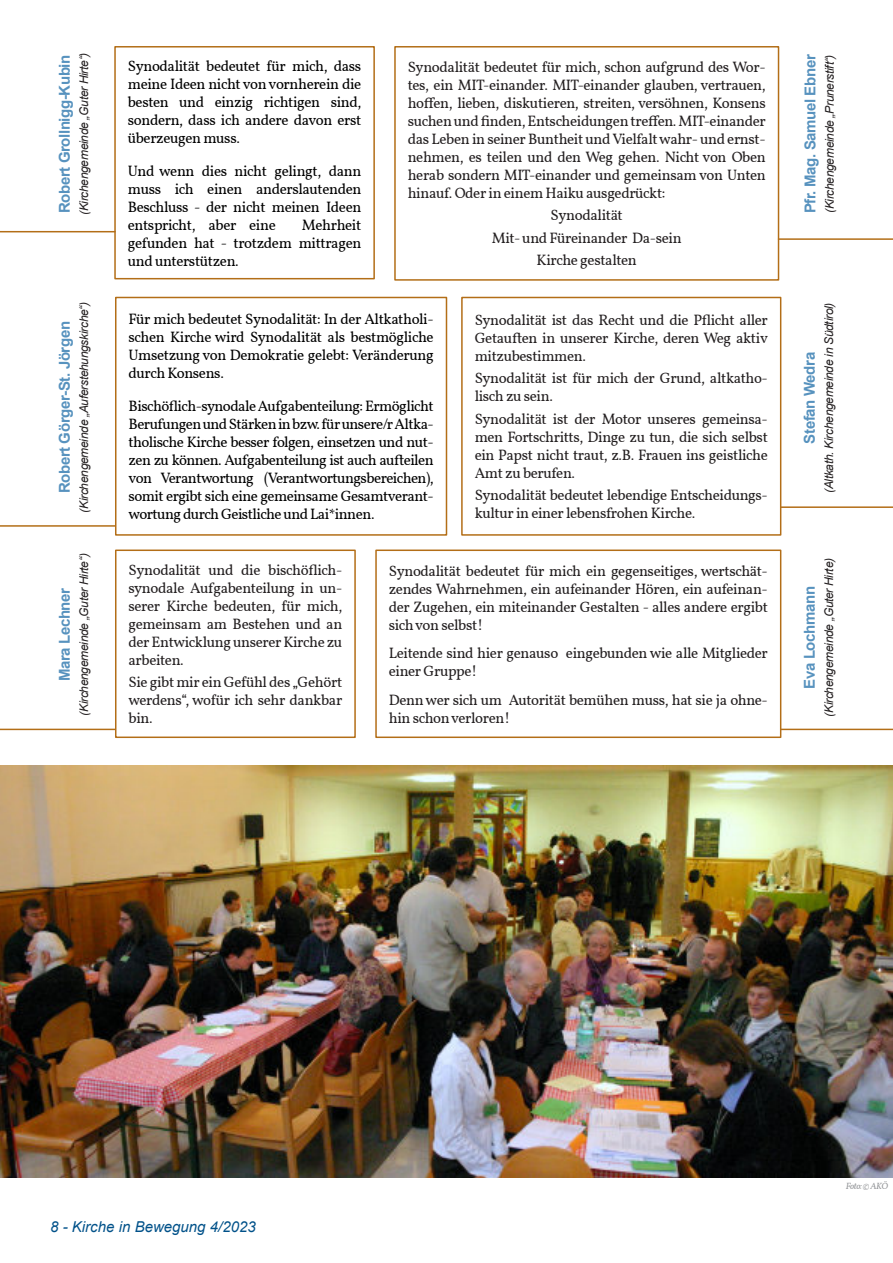
<style>
.page{position:relative;width:893px;height:1263px;background:#fff}
.page>*{position:absolute;margin:0;border:0;box-sizing:border-box;transform-origin:0 0}
.t1{font:15px/18px "Vollkorn";letter-spacing:-.025em;color:#231f20;text-align:justify}
.t2{font:15px/18px "Vollkorn";letter-spacing:-.025em;color:#000;text-align:justify}
.t3{font:700 15px "Arial";letter-spacing:-.025em;color:#5792be}
.t4{font:italic 15px "Arial";color:#005189}
.t5{font:italic 12px "Arial";letter-spacing:-.025em;color:#231f20}
.t6{font:italic 9px "Vollkorn";letter-spacing:-.035em;color:#939598}
</style>
<div class="page">
<div style="left:114px;top:46px;width:261px;height:233px;border:2px solid #b36e17"></div>
<hr style="left:0;top:231px;width:115px;height:1px;background:#b36e17">
<div style="left:375px;top:549px;width:406px;height:189px;border:2px solid #b36e17"></div>
<div style="left:115px;top:549px;width:241px;height:189px;border:2px solid #b36e17"></div>
<div style="left:394px;top:46px;width:385px;height:235px;border:2px solid #b36e17"></div>
<hr style="left:778px;top:238px;width:115px;height:2px;background:#b36e17">
<div style="left:115px;top:297px;width:332px;height:239px;border:2px solid #b36e17"></div>
<hr style="left:0;top:525px;width:115px;height:2px;background:#b36e17">
<div style="left:461px;top:297px;width:320px;height:239px;border:2px solid #b36e17"></div>
<hr style="left:781px;top:506px;width:112px;height:2px;background:#b36e17">
<hr style="left:781px;top:729px;width:112px;height:1px;background:#b36e17">
<hr style="left:0;top:729px;width:115px;height:1px;background:#b36e17">
<img style="left:0;top:765px;width:893px;height:412px">
<p class="t3" style="left:59px;top:213px;width:160px;rotate:-90deg">Robert Grollnigg-Kubin</p>
<p class="t5" style="left:80px;top:215px;width:164px;rotate:-90deg">(Kirchengemeinde „Guter Hirte“)</p>
<p class="t2" style="left:128px;top:58px;width:235px">Synodalität bedeutet für mich, dass meine Ideen nicht von vornherein die besten und einzig richtigen sind, sondern, dass ich andere davon erst überzeugen muss.</p>
<p class="t2" style="left:128px;top:163px;width:235px">Und wenn dies nicht gelingt, dann muss ich einen anderslautenden Beschluss - der nicht meinen Ideen entspricht, aber eine</p>
<p class="t2" style="left:128px;top:217px;width:235px;text-indent:174px">Mehrheit gefunden hat - trotzdem mittragen und unterstützen.</p>
<p class="t1" style="left:408px;top:59px;width:360px">Synodalität bedeutet für mich, schon aufgrund des Wor&shy;tes, ein MIT-einander. MIT-einander glauben, vertrauen, hoffen, lieben, diskutieren, streiten, versöhnen, Konsens suchen und finden, Entscheidungen treffen.MIT-einander das Leben in seiner Buntheit undVielfaltwahr- und ernst&shy;nehmen, es teilen und den Weg gehen. Nicht von Oben herab sondern MIT-einander und gemeinsam von Unten hinauf. Oder in einem Haiku ausgedrückt:</p>
<p class="t1" style="left:492px;top:206px;width:191px;line-height:22.5px;text-align:center">Synodalität<br>Mit- und Füreinander Da-sein<br>Kirche gestalten</p>
<p class="t5" style="left:80px;top:513px;width:212px;rotate:-90deg">(Kirchengemeinde „Auferstehungskirche“)</p>
<p class="t1" style="left:475px;top:312px;width:295px">Synodalität ist das Recht und die Pflicht aller Getauften in unserer Kirche, deren Weg aktiv mitzubestimmen.</p>
<p class="t2" style="left:128px;top:312px;width:307px">Für mich bedeutet Synodalität: In der Altkatholi&shy;schen Kirche wird Synodalität als bestmögliche Umsetzung von Demokratie gelebt: Veränderung durch Konsens.</p>
<p class="t2" style="left:128px;top:399px;width:307px">Bischöflich-synodaleAufgabenteilung:Ermöglicht BerufungenundStärken inbzw.fürunsere/rAltka&shy;tholische Kirche besser folgen, einsetzen und nut&shy;zen zu können. Aufgabenteilung ist auch aufteilen von Verantwortung (Verantwortungsbereichen), somit ergibt sich eine gemeinsame Gesamtverant&shy;wortung durch Geistliche und Lai*innen.</p>
<p class="t3" style="left:59px;top:493px;width:174px;rotate:-90deg">Robert Görger-St. Jörgen</p>
<p class="t1" style="left:475px;top:371px;width:295px">Synodalität ist für mich der Grund, altkatho&shy;lisch zu sein.</p>
<p class="t1" style="left:475px;top:411px;width:295px">Synodalität ist der Motor unseres gemeinsa&shy;men Fortschritts, Dinge zu tun, die sich selbst ein Papst nicht traut, z.B. Frauen ins geistliche Amt zu berufen.</p>
<p class="t1" style="left:475px;top:488px;width:295px">Synodalität bedeutet lebendige Entscheidungs&shy;kultur in einer lebensfrohen Kirche.</p>
<p class="t3" style="left:59px;top:681px;width:95px;rotate:-90deg">Mara Lechner</p>
<p class="t5" style="left:80px;top:716px;width:164px;rotate:-90deg">(Kirchengemeinde „Guter Hirte“)</p>
<p class="t1" style="left:128px;top:562px;width:215px">Synodalität und die bischöflich&shy;synodale Aufgabenteilung in un&shy;serer Kirche bedeuten, für mich, gemeinsam am Bestehen und an der Entwicklung unserer Kirche zu arbeiten.</p>
<p class="t1" style="left:128px;top:675px;width:215px">Sie gibt mir ein Gefühl des „Gehört werdens“, wofür ich sehr dankbar bin.</p>
<p class="t1" style="left:389px;top:563px;width:381px">Synodalität bedeutet für mich ein gegenseitiges, wertschät&shy;zendes Wahrnehmen, ein aufeinander Hören, ein aufeinan&shy;der Zugehen, ein miteinander Gestalten - alles andere ergibt sichvon selbst!</p>
<p class="t1" style="left:389px;top:646px;width:381px">Leitende sind hier genauso eingebunden wie alle Mitglieder einer Gruppe!</p>
<p class="t1" style="left:389px;top:692px;width:381px">Dennwer sich um Autorität bemühen muss, hat sie ja ohne&shy;hin schonverloren!</p>
<p class="t3" style="left:804px;top:213px;width:161px;rotate:-90deg">Pfr. Mag. Samuel Ebner</p>
<p class="t5" style="left:825px;top:213px;width:160px;rotate:-90deg">(Kirchengemeinde „Prunerstift“)</p>
<p class="t3" style="left:804px;top:444px;width:93px;rotate:-90deg">Stefan Wedra</p>
<p class="t5" style="left:824px;top:493px;width:192px;rotate:-90deg">(Altkath. Kirchengemeinde in Südtirol)</p>
<p class="t3" style="left:804px;top:689px;width:104px;rotate:-90deg">Eva Lochmann</p>
<p class="t5" style="left:824px;top:717px;width:160px;rotate:-90deg">(Kirchengemeinde „Guter Hirte)</p>
<p class="t4" style="left:50px;top:1221px;width:207px">8 - Kirche in Bewegung 4/2023</p>
<p class="t6" style="left:846px;top:1183px;width:44px">Foto:©AKÖ</p>
</div>
